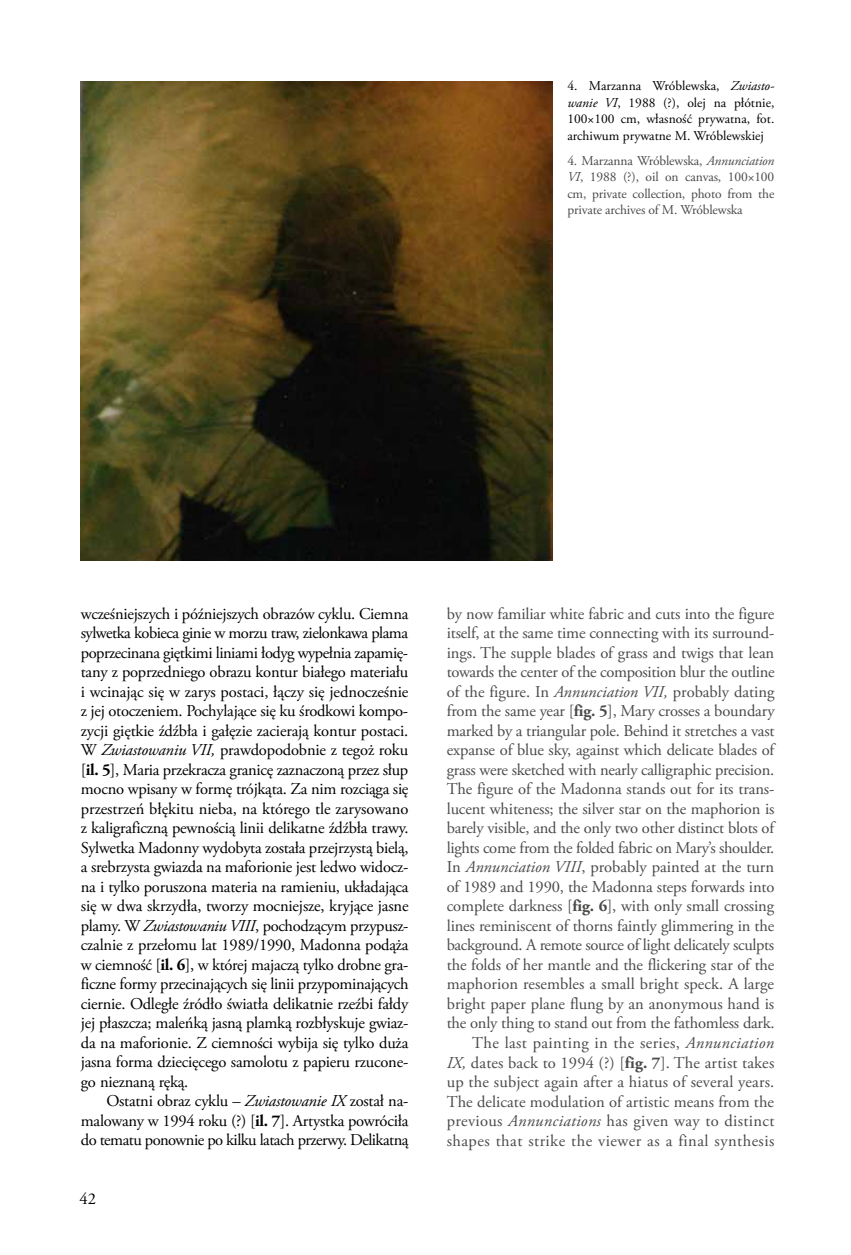
<style>
.page{position:relative;width:851px;height:1255px;background:#fff}
.page>*{position:absolute;margin:0;border:0;box-sizing:border-box;transform-origin:0 0}
.t1{font:16.5px/19.5px "Adobe Garamond Pro";letter-spacing:-.015em;color:#000;text-align:justify}
.t2{font:16.5px/19.5px "Adobe Garamond Pro";letter-spacing:-.01em;color:#4a4a49;text-align:right}
.t3{font:13.5px/16.5px "Adobe Garamond Pro";letter-spacing:-.01em;color:#4a4a49;text-align:justify}
.t4{font:13.5px/16.5px "Adobe Garamond Pro";color:#000;text-align:justify}
.s1{font-style:italic}
.s2{font-weight:700}
</style>
<div class="page">
<img style="left:81px;top:82px;width:471px;height:479px">
<p class="t4" style="left:567px;top:78px;width:208px">4. Marzanna Wróblewska, <span class="s1">Zwiasto&shy;wanie VI</span>, 1988 (?), olej na płótnie, 100×100 cm, własność prywatna, fot. archiwum prywatne M. Wróblewskiej</p>
<p class="t3" style="left:567px;top:153px;width:208px">4. Marzanna Wróblewska, <span class="s1">Annunciation VI</span>, 1988 (?), oil on canvas, 100×100 cm, private collection, photo from the private archives of M. Wróblewska</p>
<p class="t1" style="left:81px;top:604px;width:329px">wcześniejszych i późniejszych obrazów cyklu. Ciemna sylwetka kobieca ginie w morzu traw, zielonkawa plama poprzecinana giętkimi liniami łodyg wypełnia zapamię&shy;tany z poprzedniego obrazu kontur białego materiału i wcinając się w zarys postaci, łączy się jednocześnie z jej otoczeniem. Pochylające się ku środkowi kompo&shy;zycji giętkie źdźbła i gałęzie zacierają kontur postaci.<br>W <span class="s1">Zwiastowaniu VII,</span> prawdopodobnie z tegoż roku [<span class="s2">il. 5</span>], Maria przekracza granicę zaznaczoną przez słup mocno wpisany w formę trójkąta. Za nim rozciąga się przestrzeń błękitu nieba, na którego tle zarysowano z kaligraficzną pewnością linii delikatne źdźbła trawy.<br>Sylwetka Madonny wydobyta została przejrzystą bielą, a srebrzysta gwiazda na maforionie jest ledwo widocz&shy;na i tylko poruszona materia na ramieniu, układająca się w dwa skrzydła, tworzy mocniejsze, kryjące jasne plamy. W <span class="s1">Zwiastowaniu VIII</span>, pochodzącym przypusz&shy;czalnie z przełomu lat 1989/1990, Madonna podąża w ciemność [<span class="s2">il. 6</span>], w której majaczą tylko drobne gra&shy;ficzne formy przecinających się linii przypominających ciernie. Odległe źródło światła delikatnie rzeźbi fałdy jej płaszcza; maleńką jasną plamką rozbłyskuje gwiaz&shy;da na maforionie. Z ciemności wybija się tylko duża jasna forma dziecięcego samolotu z papieru rzucone&shy;go nieznaną ręką.</p>
<p class="t1" style="left:81px;top:1091px;width:329px;text-indent:26px">Ostatni obraz cyklu – <span class="s1">Zwiastowanie IX</span> został na&shy;malowany w 1994 roku (?) [<span class="s2">il. 7</span>]. Artystka powróciła do tematu ponownie po kilku latach przerwy. Delikatną</p>
<p class="t1" style="left:79px;top:1189px;width:18px">42</p>
<p class="t2" style="left:446px;top:604px;width:329px">by now familiar white fabric and cuts into the figure itself, at the same time connecting with its surround&shy;ings. The supple blades of grass and twigs that lean towards the center of the composition blur the outline of the figure. In <span class="s1">Annunciation VII,</span> probably dating from the same year [<span class="s2">fig. 5</span>], Mary crosses a boundary marked by a triangular pole. Behind it stretches a vast expanse of blue sky, against which delicate blades of grass were sketched with nearly calligraphic precision.<br>The figure of the Madonna stands out for its trans&shy;lucent whiteness; the silver star on the maphorion is barely visible, and the only two other distinct blots of lights come from the folded fabric on Mary’s shoulder.<br>In <span class="s1">Annunciation VIII</span>, probably painted at the turn of 1989 and 1990, the Madonna steps forwards into complete darkness [<span class="s2">fig. 6</span>], with only small crossing lines reminiscent of thorns faintly glimmering in the background. A remote source of light delicately sculpts the folds of her mantle and the flickering star of the maphorion resembles a small bright speck. A large bright paper plane flung by an anonymous hand is the only thing to stand out from the fathomless dark.<br>The last painting in the series, <span class="s1">Annunciation<br>IX,</span> dates back to 1994 (?) [<span class="s2">fig. 7</span>]. The artist takes up the subject again after a hiatus of several years.<br>The delicate modulation of artistic means from the previous <span class="s1">Annunciations</span> has given way to distinct shapes that strike the viewer as a final synthesis</p>
</div>
